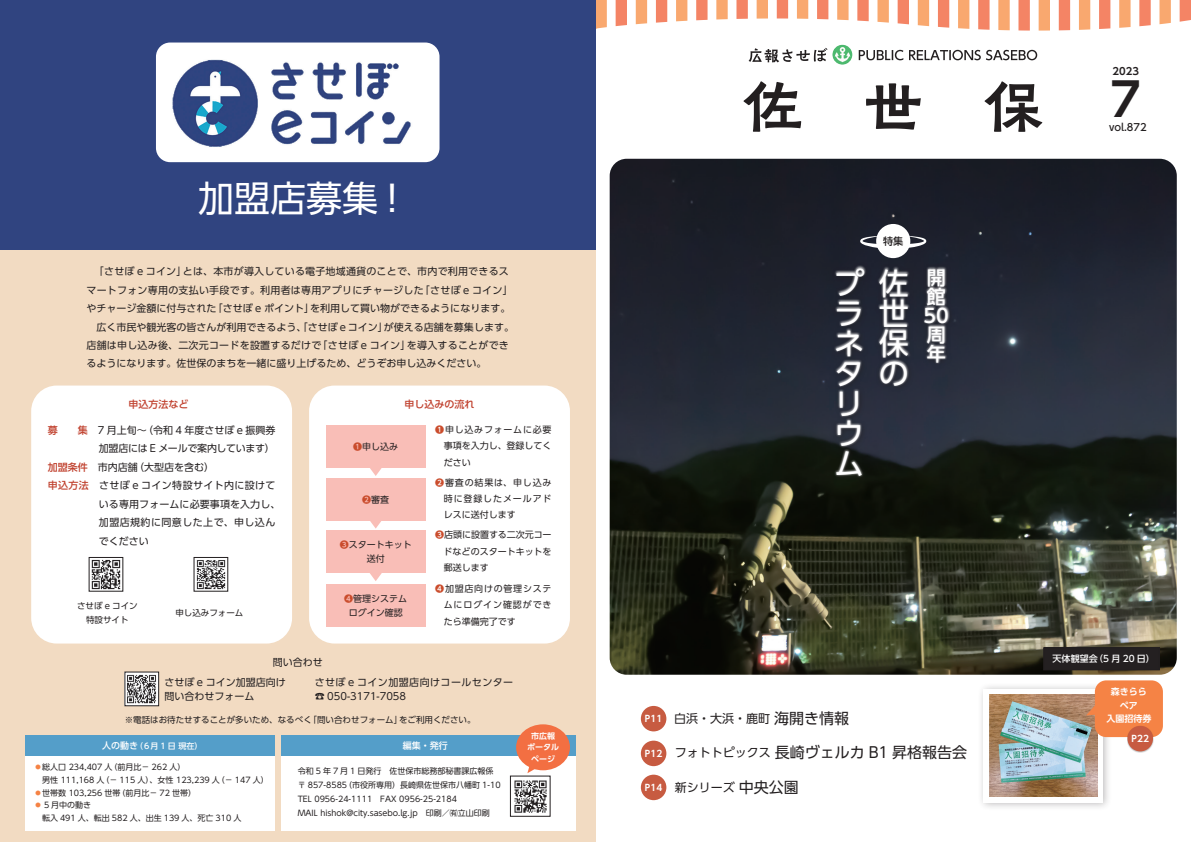
<style>
.page{position:relative;width:1191px;height:842px;background:#fff}
.page>*{position:absolute;margin:0;border:0;box-sizing:border-box;transform-origin:0 0}
.t1{font:700 46px "UD Shin Go Pr 6 N De";color:#231f20}
.t2{font:36px "UD Shin Go Pr 6 N";color:#fff}
.t3{font:30px/30px "UD Shin Go Pr 6 N";color:#fff}
.t4{font:500 19px/19px "UD Shin Go Pr 6 N";color:#fff}
.t5{font:15px "UD Shin Go Pr 6 N";color:#231f20}
.t6{font:12px "UD Shin Go Pr 6 N";color:#231f20}
.t7{font:500 10.1px "UD Shin Go Pr 6 N";color:#231f20}
.t8{font:10px/18.4px "UD Shin Go Pr 6 N";color:#231f20}
.t9{font:10px/14.2px "UD Shin Go Pr 6 N";letter-spacing:.045em;color:#231f20}
.t10{font:10px "UD Shin Go Pr 6 N";letter-spacing:.035em;color:#231f20}
.t11{font:10px "UD Shin Go Pr 6 N";letter-spacing:-.035em;color:#231f20}
.t12{font:500 10px "UD Shin Go Pr 6 N";color:#c0402d}
.t13{font:500 10px "UD Shin Go Pr 6 N";color:#231f20}
.t14{font:700 10px "UD Shin Go Pr 6 N De";color:#231f20}
.t15{font:9px/16.3px "UD Shin Go Pr 6 N";color:#231f20;text-align:justify}
.t16{font:700 9px/13.5px "UD Shin Go Pr 6 N De";color:#fff;text-align:center}
.t17{font:500 9px "UD Shin Go Pr 6 N";color:#fff}
.t18{font:8.5px/14.2px "UD Shin Go Pr 6 N";color:#231f20;text-align:center}
.t19{font:8px/12.8px "UD Shin Go Pr 6 N";color:#231f20}
.t20{font:500 8px "UD Shin Go Pr 6 N";color:#fff}
.t21{font:700 8px/11.3px "UD Shin Go Pr 6 N De";color:#fff;text-align:center}
.s1{font-weight:500;color:#c0402d}
.s2{font-family:"UD Shin Go Pr 6 N De";font-weight:700;color:#ca4c2c}
.s3{font-size:9px}
.s4{color:#f58345}
.s5{font-size:15px}
.s6{font-size:12px}
.s7{font-family:"UD Shin Go Pr 6 N De";font-weight:700;font-size:9px;color:#fff}
</style>
<div class="page">
<div style="left:0;top:0;width:595px;height:842px;background:#f2dbc2"></div>
<div style="left:31px;top:386px;width:261px;height:257px;background:#fff;border-radius:26px"></div>
<div style="left:309px;top:386px;width:261px;height:257px;background:#fff;border-radius:26px"></div>
<img style="left:609px;top:159px;width:567px;height:516px">
<div style="left:641px;top:741px;width:25px;height:25px;background:#c75b41;border-radius:50%"></div>
<div style="left:641px;top:706px;width:25px;height:25px;background:#c75b41;border-radius:50%"></div>
<div style="left:641px;top:775px;width:25px;height:25px;background:#c75b41;border-radius:50%"></div>
<svg style="left:743px;top:81px;width:299px;height:51px"></svg>
<svg style="left:748px;top:48px;width:79px;height:14px"></svg>
<svg style="left:858px;top:50px;width:179px;height:10px"></svg>
<img style="left:832px;top:45px;width:20px;height:20px;border-radius:10px">
<div style="left:1043px;top:648px;width:116px;height:22px;background:#242021"></div>
<div style="left:1043px;top:647px;width:116px;height:23px;border:1px solid #231f20"></div>
<svg style="left:595px;top:0;width:12px;height:30px"></svg>
<svg style="left:615px;top:0;width:12px;height:26px"></svg>
<svg style="left:636px;top:0;width:11px;height:24px"></svg>
<svg style="left:656px;top:0;width:11px;height:23px"></svg>
<svg style="left:676px;top:0;width:11px;height:21px"></svg>
<svg style="left:696px;top:0;width:11px;height:20px"></svg>
<svg style="left:716px;top:0;width:11px;height:20px"></svg>
<svg style="left:736px;top:0;width:12px;height:19px"></svg>
<svg style="left:756px;top:0;width:12px;height:19px"></svg>
<svg style="left:776px;top:0;width:12px;height:19px"></svg>
<svg style="left:797px;top:0;width:11px;height:19px"></svg>
<svg style="left:817px;top:0;width:11px;height:19px"></svg>
<svg style="left:837px;top:0;width:11px;height:20px"></svg>
<svg style="left:857px;top:0;width:11px;height:21px"></svg>
<svg style="left:877px;top:0;width:12px;height:23px"></svg>
<svg style="left:897px;top:0;width:12px;height:24px"></svg>
<svg style="left:917px;top:0;width:12px;height:26px"></svg>
<svg style="left:938px;top:0;width:11px;height:28px"></svg>
<svg style="left:958px;top:0;width:11px;height:29px"></svg>
<svg style="left:978px;top:0;width:11px;height:30px"></svg>
<svg style="left:998px;top:0;width:11px;height:30px"></svg>
<svg style="left:1018px;top:0;width:11px;height:31px"></svg>
<svg style="left:1038px;top:0;width:12px;height:31px"></svg>
<svg style="left:1058px;top:0;width:12px;height:30px"></svg>
<svg style="left:1079px;top:0;width:11px;height:30px"></svg>
<svg style="left:1099px;top:0;width:11px;height:29px"></svg>
<svg style="left:1119px;top:0;width:11px;height:28px"></svg>
<svg style="left:1139px;top:0;width:11px;height:26px"></svg>
<svg style="left:1159px;top:0;width:11px;height:24px"></svg>
<svg style="left:1179px;top:0;width:12px;height:22px"></svg>
<div style="left:977px;top:682px;width:135px;height:129px;background:#231f20;opacity:.3"></div>
<div style="left:983px;top:689px;width:120px;height:113px;background:#fff"></div>
<img style="left:989px;top:694px;width:108px;height:90px">
<img style="left:989px;top:784px;width:97px;height:13px">
<svg style="left:1086px;top:784px;width:11px;height:13px"></svg>
<svg style="left:1075px;top:728px;width:12px;height:7px"></svg>
<svg style="left:1086px;top:694px;width:8px;height:21px"></svg>
<div style="left:1094px;top:680px;width:69px;height:57px;background:#f58345;border-radius:11px"></div>
<div style="left:1126px;top:725px;width:28px;height:28px;background:#231f20;opacity:.3"></div>
<div style="left:1127px;top:726px;width:26px;height:25px;background:#c75b41;border-radius:50%"></div>
<div style="left:0;top:0;width:595px;height:249px;background:#304480"></div>
<div style="left:26px;top:736px;width:249px;height:95px;background:#fff"></div>
<div style="left:26px;top:736px;width:249px;height:20px;background:#549ec9"></div>
<div style="left:281px;top:736px;width:294px;height:95px;background:#fff"></div>
<div style="left:281px;top:736px;width:294px;height:20px;background:#549ec9"></div>
<img style="left:514px;top:780px;width:33px;height:33px">
<div style="left:516px;top:724px;width:54px;height:46px;background:#f36f42;border-radius:50%"></div>
<svg style="left:527px;top:766px;width:26px;height:7px"></svg>
<img style="left:156px;top:43px;width:283px;height:119px">
<div style="left:326px;top:584px;width:99px;height:42px;background:#f9beb7"></div>
<div style="left:326px;top:425px;width:99px;height:43px;background:#f9beb7"></div>
<svg style="left:370px;top:468px;width:12px;height:8px"></svg>
<div style="left:326px;top:478px;width:99px;height:42px;background:#f9beb7"></div>
<svg style="left:363px;top:520px;width:25px;height:9px"></svg>
<div style="left:876px;top:224px;width:34px;height:34px;background:#fff;border-radius:50%"></div>
<svg style="left:860px;top:236px;width:66px;height:13px"></svg>
<svg style="left:831px;top:263px;width:124px;height:219px;background:#1e2329"></svg>
<svg style="left:833px;top:265px;width:117px;height:213px;background:#3e424c"></svg>
<svg style="left:370px;top:573px;width:12px;height:8px"></svg>
<div style="left:326px;top:530px;width:99px;height:43px;background:#f9beb7"></div>
<img style="left:91px;top:559px;width:30px;height:30px">
<img style="left:196px;top:560px;width:30px;height:29px">
<img style="left:127px;top:674px;width:30px;height:30px">
<h2 class="t2" style="left:198px;top:169px;width:201px">加盟店募集 !</h2>
<p class="t8" style="left:86px;top:262px;width:429px">　「させぼ e コイン」とは、本市が導入している電子地域通貨のことで、市内で利用できるスマートフォン専用の支払い手段です。利用者は専用アプリにチャージした「させぼ e コイン」やチャージ金額に付与された「させぼ e ポイント」を利用して買い物ができるようになります。　広く市民や観光客の皆さんが利用できるよう、「させぼ e コイン」が使える店舗を募集します。店舗は申し込み後、二次元コードを設置するだけで「させぼ e コイン」を導入することができるようになります。佐世保のまちを一緒に盛り上げるため、どうぞお申し込みください。</p>
<p class="t12" style="left:128px;top:396px;width:61px">申込方法など</p>
<p class="t12" style="left:404px;top:396px;width:71px">申し込みの流れ</p>
<p class="t8" style="left:48px;top:421px;width:229px"><span class="s1">募　　集</span>　7 月上旬～（令和 4 年度させぼ e 振興券</p>
<p class="t11" style="left:99px;top:441px;width:177px">加盟店には E メールで案内しています）</p>
<p class="t8" style="left:48px;top:458px;width:168px"><span class="s1">加盟条件</span>　市内店舗（大型店を含む）</p>
<p class="t10" style="left:48px;top:477px;width:229px"><span class="s1">申込方法</span>　させぼ e コイン特設サイト内に設けて</p>
<p class="t8" style="left:99px;top:494px;width:183px">いる専用フォームに必要事項を入力し、</p>
<p class="t9" style="left:99px;top:515px;width:178px">加盟店規約に同意した上で、申し込ん</p>
<p class="t8" style="left:99px;top:531px;width:51px">でください</p>
<p class="t18" style="left:77px;top:598px;width:62px">させぼ e コイン特設サイト</p>
<p class="t18" style="left:175px;top:605px;width:69px">申し込みフォーム</p>
<p class="t15" style="left:353px;top:438px;width:46px"><span class="s2">❶</span>申し込み</p>
<p class="t15" style="left:362px;top:491px;width:28px"><span class="s2">❷</span>審査</p>
<p class="t15" style="left:340px;top:537px;width:73px;line-height:14.2px;text-align:center"><span class="s2">❸</span>スタートキット送付</p>
<p class="t15" style="left:344px;top:591px;width:64px;line-height:14.2px;text-align:center"><span class="s2">❹</span>管理システムログイン確認</p>
<p class="t15" style="left:444px;top:421px;width:109px;text-indent:-9px"><span class="s2">❶</span>申し込みフォームに必要事項を入力し、登録してください</p>
<p class="t15" style="left:444px;top:474px;width:109px;text-indent:-9px"><span class="s2">❷</span>審査の結果は、申し込み時に登録したメールアドレスに送付します</p>
<p class="t15" style="left:443px;top:526px;width:110px;text-indent:-8px"><span class="s2">❸</span>店頭に設置する二次元コードなどのスタートキットを郵送します</p>
<p class="t15" style="left:444px;top:580px;width:109px;text-indent:-9px"><span class="s2">❹</span>加盟店向けの管理システムにログイン確認ができたら準備完了です</p>
<p class="t8" style="left:164px;top:652px;width:160px;line-height:19.8px;text-indent:108px">問い合わせさせぼ e コイン加盟店向け</p>
<p class="t8" style="left:164px;top:686px;width:91px">問い合わせフォーム</p>
<p class="t9" style="left:315px;top:674px;width:210px">させぼ e コイン加盟店向けコールセンター　☎ 050-3171-7058</p>
<p class="t18" style="left:125px;top:713px;width:352px">※電話はお待たせすることが多いため、なるべく「問い合わせフォーム」をご利用ください。</p>
<p class="t20" style="left:102px;top:739px;width:102px"><span class="s3">人の動き</span>（6月 1 日 現在）</p>
<p class="t17" style="left:403px;top:739px;width:46px">編集・発行</p>
<p class="t19" style="left:298px;top:763px;width:204px;line-height:14.2px">令和 5 年 7 月 1 日発行　佐世保市総務部秘書課広報係〒 857-8585（市役所専用）長崎県佐世保市八幡町 1-10<br>TEL 0956-24-1111　FAX 0956-25-2184<br>MAIL hishok@city.sasebo.lg.jp　印刷／㈲立山印刷</p>
<p class="t19" style="left:34px;top:760px;width:236px"><span class="s4">⃝</span>総人口 234,407 人（前月比－ 262 人）<br>　男性 111,168 人（－ 115 人）、女性 123,239 人（－ 147 人）<span class="s4">⃝</span>世帯数 103,256 世帯（前月比－ 72 世帯）<br><span class="s4">⃝</span> 5 月中の動き<br>　転入 491 人、転出 582 人、出生 139 人、死亡 310 人</p>
<p class="t21" style="left:527px;top:730px;width:33px">市広報ポータルページ</p>
<p class="t7" style="left:883px;top:233px;width:22px">特集</p>
<h3 class="t3" style="left:834px;top:267px;width:32px">プラネタリウム</h3>
<h3 class="t3" style="left:879px;top:267px;width:31px;text-align:justify">佐世保の</h3>
<h3 class="t4" style="left:923px;top:268px;width:27px">開館<br>50周年</h3>
<p class="t16" style="left:645px;top:712px;width:19px">P11</p>
<p class="t16" style="left:645px;top:746px;width:19px">P12</p>
<p class="t6" style="left:674px;top:709px;width:176px">白浜・大浜・鹿町 <span class="s5">海開き情報</span></p>
<h3 class="t5" style="left:675px;top:740px;width:294px"><span class="s6">フォトトピックス</span>長崎ヴェルカ B1 昇格報告会</h3>
<p class="t6" style="left:645px;top:778px;width:155px"><span class="s7">P14</span> 新シリーズ <span class="s5">中央公園</span></p>
<p class="t14" style="left:1112px;top:63px;width:28px">2023</p>
<h1 class="t1" style="left:1110px;top:62px;width:32px">7</h1>
<p class="t13" style="left:1109px;top:119px;width:39px">vol.872</p>
<p class="t17" style="left:1052px;top:651px;width:104px">天体観望会（5 月 20 日）</p>
<p class="t16" style="left:1106px;top:685px;width:46px">森きららペア<br>入園招待券</p>
<p class="t16" style="left:1131px;top:732px;width:19px">P22</p>
</div>
